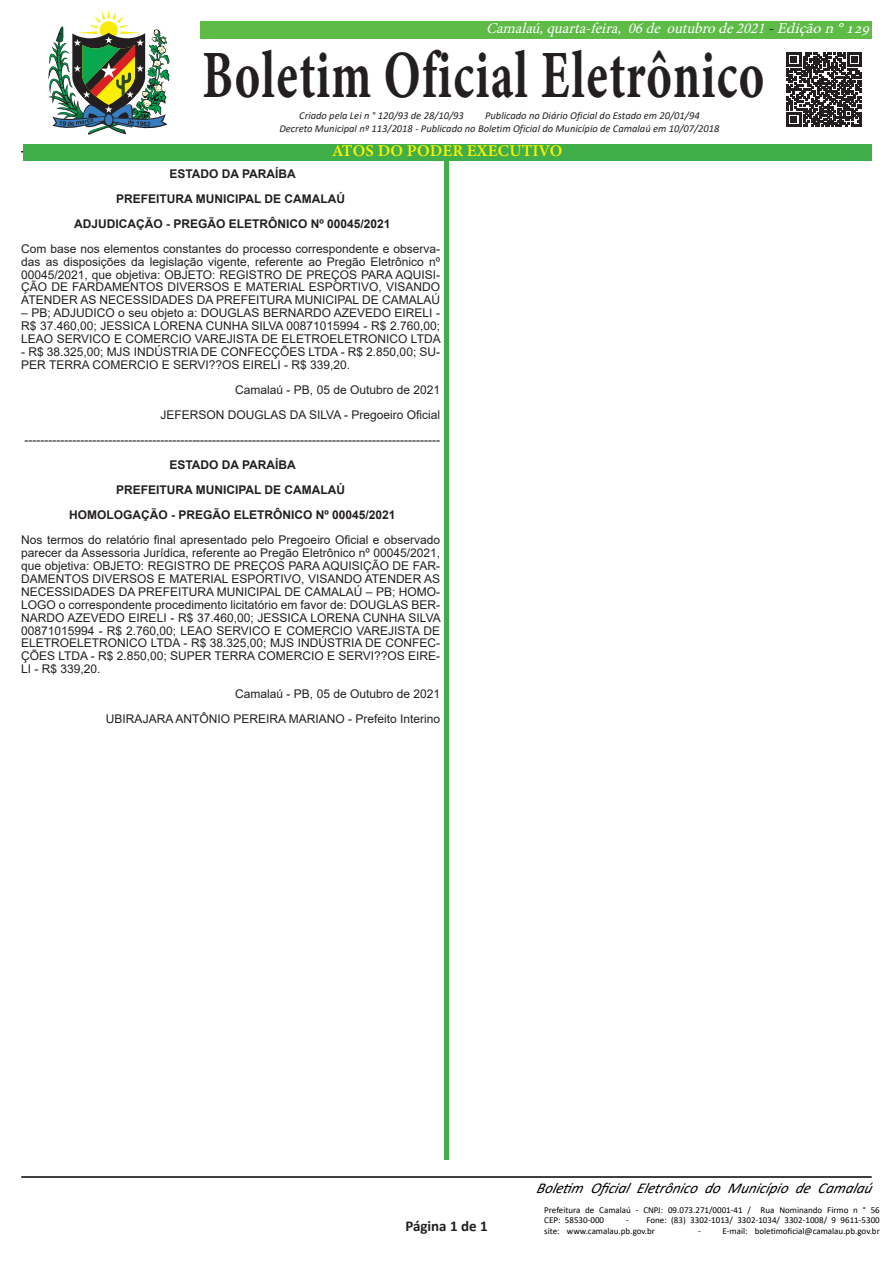
<style>
.page{position:relative;width:893px;height:1263px;background:#fff}
.page>*{position:absolute;margin:0;border:0;box-sizing:border-box;transform-origin:0 0}
.t1{font:67.65px "Minion Variable Concept";letter-spacing:.025em;color:#231f20;scale:.71 1}
.t2{font:16.5px "Minion Variable Concept";letter-spacing:.01em;color:#fff101}
.t3{font:italic 15px "Minion Pro";color:#fff}
.t4{font:italic 15px "Calibri";color:#000}
.t5{font:700 15px "Calibri";color:#231f20}
.Normal__Web{font:12px/12.9px "Arial";color:#231f20;text-align:justify}
.Normal__Web-2{font:700 12px "Arial";color:#231f20}
.t6{font:italic 10.5px "Calibri";color:#231f20}
.t7{font:9px/10.5px "Calibri";color:#000}
.s1{color:#000}
</style>
<div class="page">
<div style="left:21px;top:21px;width:851px;height:17px;background:#5dbb46"></div>
<hr style="left:21px;top:1176px;width:851px;height:2px;background:#000">
<div style="left:444px;top:48px;width:5px;height:1112px;background:#40ae49"></div>
<div style="left:19px;top:9px;width:181px;height:132px;background:#fff"></div>
<div style="left:425px;top:40px;width:38px;height:121px;background:#fff"></div>
<hr style="left:21px;top:151px;width:851px;height:1px;background:#000">
<svg style="left:48px;top:10px;width:122px;height:125px"></svg>
<svg style="left:104px;top:113px;width:10px;height:14px"></svg>
<div style="left:105px;top:114px;width:8px;height:11px;background:#377dc1;border-radius:50%"></div>
<div style="left:23px;top:144px;width:849px;height:17px;background:#40ae49"></div>
<svg style="left:787px;top:52px;width:74px;height:75px"></svg>
<p class="t3" style="left:486px;top:18px;width:390px">Camalaú,quarta-feira, 06de outubrode2021<span class="s1">-</span>Ediçãon°129</p>
<p class="t1" style="left:202px;top:28px;width:793px">Boletim Oficial Eletrônico</p>
<p class="t6" style="left:299px;top:108px;width:166px">Criado pela Lei n ° 120/93 de 28/10/93</p>
<p class="t6" style="left:485px;top:108px;width:216px">Publicado no Diário Oficial do Estado em 20/01/94</p>
<p class="t6" style="left:279px;top:121px;width:442px">Decreto Municipal nº 113/2018 - Publicado no Boletim Oficial do Município de Camalaú em 10/07/2018</p>
<p class="t2" style="left:333px;top:139px;width:231px">ATOS DO PODER EXECUTIVO</p>
<p class="Normal__Web-2" style="left:169px;top:165px;width:128px">ESTADO DA PARAÍBA</p>
<p class="Normal__Web-2" style="left:116px;top:190px;width:231px">PREFEITURA MUNICIPAL DE CAMALAÚ</p>
<p class="Normal__Web-2" style="left:74px;top:215px;width:318px">ADJUDICAÇÃO - PREGÃO ELETRÔNICO Nº 00045/2021</p>
<p class="Normal__Web" style="left:21px;top:242px;width:420px">Com base nos elementos constantes do processo correspondente e observa&shy;das as disposições da legislação vigente, referente ao Pregão Eletrônico nº 00045/2021, que objetiva: OBJETO: REGISTRO DE PREÇOS PARA AQUISI-ÇÃO DE FARDAMENTOS DIVERSOS E MATERIAL ESPORTIVO, VISANDO ATENDER AS NECESSIDADES DA PREFEITURA MUNICIPAL DE CAMALAÚ</p>
<p class="Normal__Web" style="left:21px;top:307px;width:421px">– PB; ADJUDICO o seu objeto a: DOUGLAS BERNARDO AZEVEDO EIRELI - R$ 37.460,00; JESSICA LORENA CUNHA SILVA 00871015994 - R$ 2.760,00; LEAO SERVICO E COMERCIO VAREJISTA DE ELETROELETRONICO LTDA</p>
<p class="Normal__Web" style="left:21px;top:345px;width:420px">- R$ 38.325,00; MJS INDÚSTRIA DE CONFECÇÕES LTDA - R$ 2.850,00; SU-<br>PER TERRA COMERCIO E SERVI??OS EIRELI - R$ 339,20.</p>
<p class="Normal__Web" style="left:235px;top:383px;width:206px">Camalaú - PB, 05 de Outubro de 2021</p>
<p class="Normal__Web" style="left:160px;top:408px;width:281px">JEFERSON DOUGLAS DA SILVA - Pregoeiro Oficial</p>
<p class="Normal__Web" style="left:24px;top:433px;width:417px">--------------------------------------------------------------------------------------------------------</p>
<p class="Normal__Web-2" style="left:169px;top:456px;width:128px">ESTADO DA PARAÍBA</p>
<p class="Normal__Web-2" style="left:116px;top:481px;width:231px">PREFEITURA MUNICIPAL DE CAMALAÚ</p>
<p class="Normal__Web-2" style="left:69px;top:506px;width:328px">HOMOLOGAÇÃO - PREGÃO ELETRÔNICO Nº 00045/2021</p>
<p class="Normal__Web" style="left:21px;top:533px;width:421px">Nos termos do relatório final apresentado pelo Pregoeiro Oficial e observado parecer da Assessoria Jurídica, referente ao Pregão Eletrônico nº 00045/2021, que objetiva: OBJETO: REGISTRO DE PREÇOS PARA AQUISIÇÃO DE FAR-DAMENTOS DIVERSOS E MATERIAL ESPORTIVO, VISANDO ATENDER AS NECESSIDADES DA PREFEITURA MUNICIPAL DE CAMALAÚ – PB; HOMO-LOGO o correspondente procedimento licitatório em favor de: DOUGLAS BER-NARDO AZEVEDO EIRELI - R$ 37.460,00; JESSICA LORENA CUNHA SILVA 00871015994 - R$ 2.760,00; LEAO SERVICO E COMERCIO VAREJISTA DE ELETROELETRONICO LTDA - R$ 38.325,00; MJS INDÚSTRIA DE CONFEC-ÇÕES LTDA - R$ 2.850,00; SUPER TERRA COMERCIO E SERVI??OS EIRE-LI - R$ 339,20.</p>
<p class="Normal__Web" style="left:235px;top:688px;width:206px">Camalaú - PB, 05 de Outubro de 2021</p>
<p class="Normal__Web" style="left:106px;top:712px;width:336px">UBIRAJARA ANTÔNIO PEREIRA MARIANO - Prefeito Interino</p>
<p class="t5" style="left:405px;top:1215px;width:84px">Página 1 de 1</p>
<p class="t4" style="left:536px;top:1178px;width:342px">Boletim Oficial Eletrônico do Município de Camalaú</p>
<p class="t7" style="left:544px;top:1204px;width:337px">Prefeitura de Camalaú - CNPJ: 09.073.271/0001-41 / Rua Nominando Firmo n ° 56<br>CEP: 58530-000</p>
<p class="t7" style="left:544px;top:1214px;width:337px;text-indent:82px">- Fone: (83) 3302-1013/ 3302-1034/ 3302-1008/ 9 9611-5300 site: www.camalau.pb.gov.br</p>
<p class="t7" style="left:698px;top:1225px;width:183px">- E-mail: boletimoficial@camalau.pb.gov.br</p>
</div>
